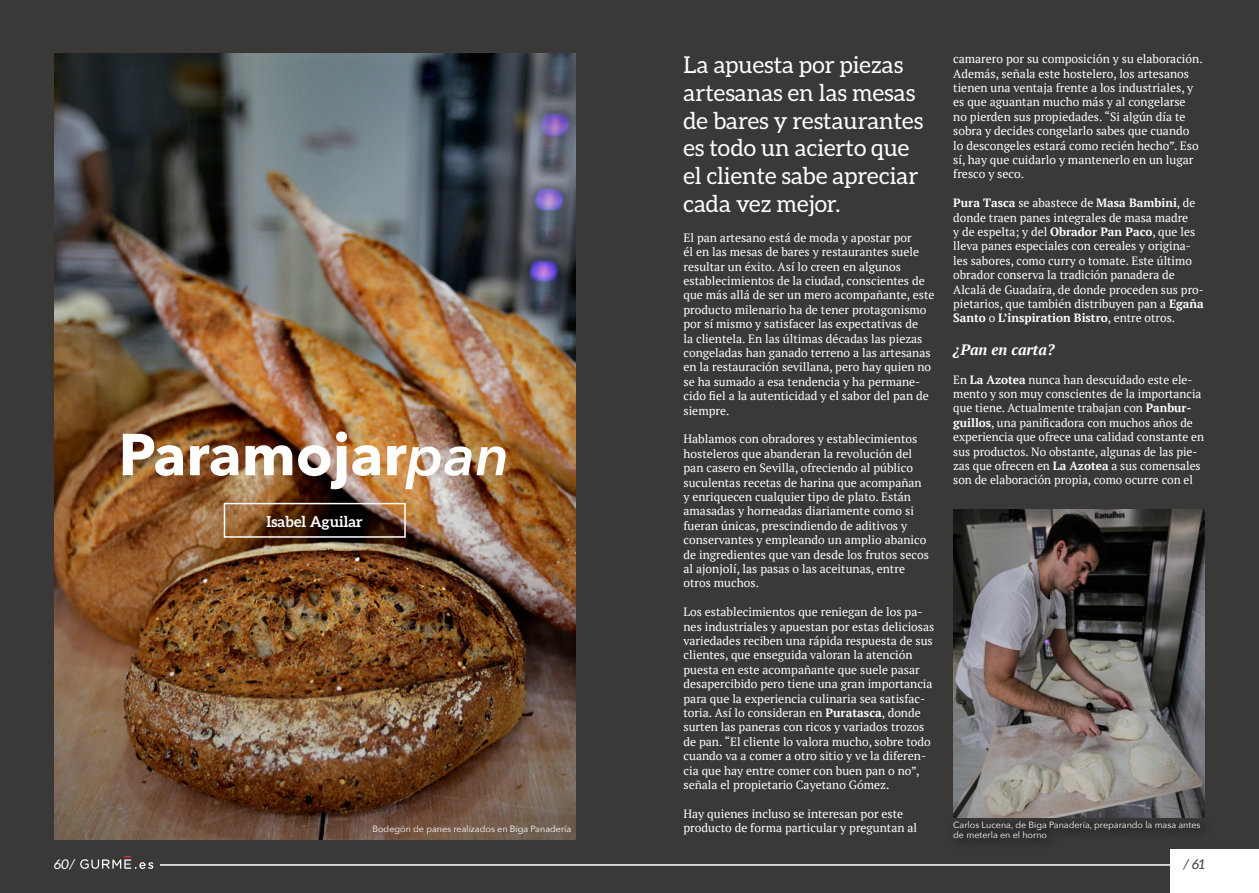
<style>
.page{position:relative;width:1259px;height:893px;background:#3a3938}
.page>*{position:absolute;margin:0;border:0;box-sizing:border-box;transform-origin:0 0}
.t1{font:700 58.5px "Avenir Next";color:#fff}
.t2{font:23.25px/27.9px "Aleo";color:#fff}
.t3{font:700 15px "Aleo";color:#fff}
.t4{font:italic 700 15px "PT Serif";color:#fff}
.t5{font:italic 13.5px "Aleo";color:#fff}
.t6{font:italic 13.5px "Aleo";color:#3f3d3b}
.t7{font:12px/14.4px "PT Serif";color:#fff}
.t8{font:9px/10.8px "Avenir Next";color:#fff}
.s1{font-weight:600;font-style:italic}
.s2{font-weight:700}
</style>
<div class="page">
<img style="left:54px;top:54px;width:521px;height:785px">
<div style="left:251px;top:508px;width:112px;height:32px;background:#000;opacity:.75"></div>
<div style="left:224px;top:503px;width:182px;height:35px;border:2px solid #fff"></div>
<div style="left:1170px;top:849px;width:89px;height:44px;background:#fff"></div>
<hr style="left:160px;top:864px;width:1013px;height:2px;background:#fff">
<svg style="left:80px;top:856px;width:73px;height:13px"></svg>
<img style="left:953px;top:509px;width:252px;height:306px">
<div style="left:948px;top:815px;width:264px;height:35px;background:#353434"></div>
<h1 class="t1" style="left:119px;top:404px;width:392px">Paramojar<span class="s1">pan</span></h1>
<p class="t3" style="left:267px;top:513px;width:98px">Isabel Aguilar</p>
<p class="t8" style="left:372px;top:823px;width:200px">Bodegón de panes realizados en Biga Panadería</p>
<h2 class="t2" style="left:683px;top:50px;width:241px">La apuesta por piezas artesanas en las mesas de bares y restaurantes es todo un acierto que el cliente sabe apreciar cada vez mejor.</h2>
<p class="t7" style="left:953px;top:52px;width:251px">camarero por su composición y su elaboración.<br>Además, señala este hostelero, los artesanos tienen una ventaja frente a los industriales, y es que aguantan mucho más y al congelarse<br>no pierden sus propiedades. “Si algún día te sobra y decides congelarlo sabes que cuando<br>lo descongeles estará como recién hecho”. Eso sí, hay que cuidarlo y mantenerlo en un lugar fresco y seco.</p>
<p class="t7" style="left:953px;top:196px;width:252px"><span class="s2">Pura Tasca</span> se abastece de <span class="s2">Masa Bambini</span>, de donde traen panes integrales de masa madre<br>y de espelta; y del <span class="s2">Obrador Pan Paco</span>, que les lleva panes especiales con cereales y origina&shy;les sabores, como curry o tomate. Este último obrador conserva la tradición panadera de Alcalá de Guadaíra, de donde proceden sus pro&shy;pietarios, que también distribuyen pan a <span class="s2">Egaña Santo</span> o <span class="s2">L’inspiration Bistro</span>, entre otros.</p>
<p class="t4" style="left:953px;top:340px;width:103px">¿Pan en carta?</p>
<p class="t7" style="left:953px;top:372px;width:252px">En <span class="s2">La Azotea</span> nunca han descuidado este ele&shy;mento y son muy conscientes de la importancia que tiene. Actualmente trabajan con <span class="s2">Panbur&shy;guillos</span>, una panificadora con muchos años de experiencia que ofrece una calidad constante en sus productos. No obstante, algunas de las pie&shy;zas que ofrecen en <span class="s2">La Azotea</span> a sus comensales</p>
<p class="t7" style="left:683px;top:230px;width:252px">El pan artesano está de moda y apostar por<br>él en las mesas de bares y restaurantes suele resultar un éxito. Así lo creen en algunos establecimientos de la ciudad, conscientes de que más allá de ser un mero acompañante, este producto milenario ha de tener protagonismo por sí mismo y satisfacer las expectativas de<br>la clientela. En las últimas décadas las piezas congeladas han ganado terreno a las artesanas en la restauración sevillana, pero hay quien no se ha sumado a esa tendencia y ha permane&shy;cido fiel a la autenticidad y el sabor del pan de siempre.</p>
<p class="t7" style="left:683px;top:432px;width:247px">Hablamos con obradores y establecimientos hosteleros que abanderan la revolución del pan casero en Sevilla, ofreciendo al público suculentas recetas de harina que acompañan y enriquecen cualquier tipo de plato. Están amasadas y horneadas diariamente como si fueran únicas, prescindiendo de aditivos y conservantes y empleando un amplio abanico de ingredientes que van desde los frutos secos al ajonjolí, las pasas o las aceitunas, entre otros muchos.</p>
<p class="t7" style="left:683px;top:605px;width:252px">Los establecimientos que reniegan de los pa&shy;nes industriales y apuestan por estas deliciosas variedades reciben una rápida respuesta de sus clientes, que enseguida valoran la atención puesta en este acompañante que suele pasar desapercibido pero tiene una gran importancia para que la experiencia culinaria sea satisfac&shy;toria. Así lo consideran en <span class="s2">Puratasca</span>, donde surten las paneras con ricos y variados trozos de pan. “El cliente lo valora mucho, sobre todo cuando va a comer a otro sitio y ve la diferen&shy;cia que hay entre comer con buen pan o no”, señala el propietario Cayetano Gómez.</p>
<p class="t7" style="left:683px;top:806px;width:235px">Hay quienes incluso se interesan por este producto de forma particular y preguntan al</p>
<p class="t7" style="left:953px;top:473px;width:241px">son de elaboración propia, como ocurre con el</p>
<p class="t8" style="left:953px;top:819px;width:249px">Carlos Lucena, de Biga Panadería, preparando la masa antes de meterla en el horno</p>
<p class="t5" style="left:54px;top:856px;width:23px">60/</p>
<p class="t6" style="left:1183px;top:856px;width:23px">/ 61</p>
</div>
